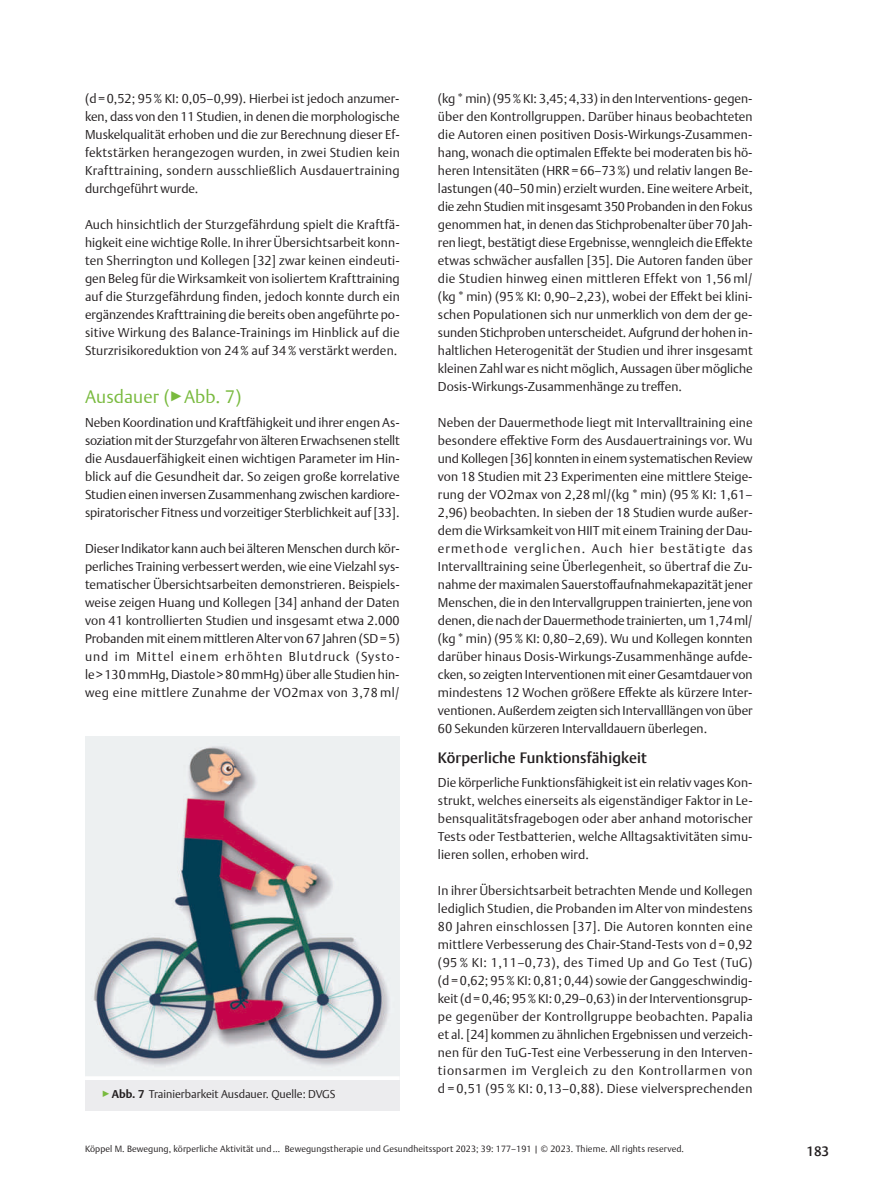
<style>
.page{position:relative;width:893px;height:1191px;background:#fff}
.page>*{position:absolute;margin:0;border:0;box-sizing:border-box;transform-origin:0 0}
.t1{font:300 18px "Thieme Argo 2011";letter-spacing:.01em;color:#79ba3e}
.t2{font:500 15px "Thieme Argo 2011";letter-spacing:.01em;color:#231f20}
.t3{font:500 13.5px "Thieme Argo 2011";color:#231f20}
.t4{font:300 12.75px/18px "Thieme Argo 2011";letter-spacing:.01em;color:#231f20;text-align:justify}
.t5{font:300 11.25px "Thieme Argo 2011";color:#231f20}
.t6{font:300 9px "Thieme Argo 2011";letter-spacing:.01em;color:#231f20}
.s1{color:#79ba3e}
.s2{font-weight:700}
</style>
<div class="page">
<img style="left:85px;top:736px;width:315px;height:340px">
<div style="left:85px;top:1076px;width:315px;height:34px;background:#ececee"></div>
<hr style="left:85px;top:1076px;width:315px;height:4px;background:#fff">
<p class="t4" style="left:85px;top:89px;width:316px">(d = 0,52; 95 % KI: 0,05–0,99). Hierbei ist jedoch anzumer&shy;ken, dass von den 11 Studien, in denen die morphologische Muskelqualität erhoben und die zur Berechnung dieser Ef&shy;fektstärken herangezogen wurden, in zwei Studien kein Krafttraining, sondern ausschließlich Ausdauertraining durchgeführt wurde.</p>
<p class="t4" style="left:85px;top:215px;width:316px">Auch hinsichtlich der Sturzgefährdung spielt die Kraftfä&shy;higkeit eine wichtige Rolle. In ihrer Übersichtsarbeit konn&shy;ten Sherrington und Kollegen [ 32 ] zwar keinen eindeuti&shy;gen Beleg für die Wirksamkeit von isoliertem Krafttraining auf die Sturzgefährdung finden, jedoch konnte durch ein ergänzendes Krafttraining die bereits oben angeführte po&shy;sitive Wirkung des Balance-Trainings im Hinblick auf die Sturzrisikoreduktion von 24 % auf 34 % verstärkt werden.</p>
<h1 class="t1" style="left:85px;top:385px;width:158px">Ausdauer ( ▶ Abb. 7 )</h1>
<p class="t4" style="left:85px;top:413px;width:316px">Neben Koordination und Kraftfähigkeit und ihrer engen As&shy;soziation mit der Sturzgefahr von älteren Erwachsenen stellt die Ausdauerfähigkeit einen wichtigen Parameter im Hin&shy;blick auf die Gesundheit dar. So zeigen große korrelative Studien einen inversen Zusammenhang zwischen kardiore&shy;spiratorischer Fitness und vorzeitiger Sterblichkeit auf [ 33 ] .</p>
<p class="t4" style="left:85px;top:539px;width:316px">Dieser Indikator kann auch bei älteren Menschen durch kör&shy;perliches Training verbessert werden, wie eine Vielzahl sys&shy;tematischer Übersichtsarbeiten demonstrieren. Beispiels&shy;weise zeigen Huang und Kollegen [ 34 ] anhand der Daten von 41 kontrollierten Studien und insgesamt etwa 2.000<br>Probanden mit einem mittleren Alter von 67 Jahren (SD = 5) und im Mittel einem erhöhten Blutdruck (Systo&shy;le &gt; 130 mmHg, Diastole &gt; 80 mmHg) über alle Studien hin&shy;weg eine mittlere Zunahme der VO2max von 3,78 ml/</p>
<p class="t5" style="left:102px;top:1087px;width:235px"><span class="s1">▶</span><span class="s2">Abb. 7</span> Trainierbarkeit Ausdauer. Quelle: DVGS</p>
<p class="t4" style="left:438px;top:89px;width:316px">(kg * min) (95 % KI: 3,45; 4,33) in den Interventions- gegen&shy;über den Kontrollgruppen. Darüber hinaus beobachteten die Autoren einen positiven Dosis-Wirkungs-Zusammen&shy;hang, wonach die optimalen Effekte bei moderaten bis hö&shy;heren Intensitäten (HRR = 66–73 %) und relativ langen Be&shy;lastungen (40–50 min) erzielt wurden. Eine weitere Arbeit, die zehn Studien mit insgesamt 350 Probanden in den Fokus genommen hat, in denen das Stichprobenalter über 70 Jah&shy;ren liegt, bestätigt diese Ergebnisse, wenngleich die Effekte etwas schwächer ausfallen [ 35 ] . Die Autoren fanden über die Studien hinweg einen mittleren Effekt von 1,56 ml/ (kg * min) (95 % KI: 0,90–2,23), wobei der Effekt bei klini&shy;schen Populationen sich nur unmerklich von dem der ge&shy;sunden Stichproben unterscheidet. Aufgrund der hohen in&shy;haltlichen Heterogenität der Studien und ihrer insgesamt kleinen Zahl war es nicht möglich, Aussagen über mögliche Dosis-Wirkungs-Zusammenhänge zu treffen.</p>
<p class="t4" style="left:438px;top:413px;width:316px">Neben der Dauermethode liegt mit Intervalltraining eine besondere effektive Form des Ausdauertrainings vor. Wu und Kollegen [ 36 ] konnten in einem systematischen Review von 18 Studien mit 23 Experimenten eine mittlere Steige&shy;rung der VO2max von 2,28 ml/(kg * min) (95 % KI: 1,61– 2,96) beobachten. In sieben der 18 Studien wurde außer&shy;dem die Wirksamkeit von HIIT mit einem Training der Dau&shy;ermethode verglichen. Auch hier bestätigte das Intervalltraining seine Überlegenheit, so übertraf die Zu&shy;nahme der maximalen Sauerstoffaufnahmekapazität jener Menschen, die in den Intervallgruppen trainierten, jene von denen, die nach der Dauermethode trainierten, um 1,74 ml/ (kg * min) (95 % KI: 0,80–2,69). Wu und Kollegen konnten darüber hinaus Dosis-Wirkungs-Zusammenhänge aufde&shy;cken, so zeigten Interventionen mit einer Gesamtdauer von mindestens 12 Wochen größere Effekte als kürzere Inter&shy;ventionen. Außerdem zeigten sich Intervalllängen von über 60 Sekunden kürzeren Intervalldauern überlegen.</p>
<p class="t2" style="left:438px;top:748px;width:210px">Körperliche Funktionsfähigkeit</p>
<p class="t4" style="left:438px;top:773px;width:316px">Die körperliche Funktionsfähigkeit ist ein relativ vages Kon&shy;strukt, welches einerseits als eigenständiger Faktor in Le&shy;bensqualitätsfragebogen oder aber anhand motorischer Tests oder Testbatterien, welche Alltagsaktivitäten simu&shy;lieren sollen, erhoben wird.</p>
<p class="t4" style="left:438px;top:881px;width:316px">In ihrer Übersichtsarbeit betrachten Mende und Kollegen lediglich Studien, die Probanden im Alter von mindestens 80 Jahren einschlossen [ 37 ] . Die Autoren konnten eine mittlere Verbesserung des Chair-Stand-Tests von d = 0,92 (95 % KI: 1,11–0,73), des Timed Up and Go Test (TuG) (d = 0,62; 95 % KI: 0,81; 0,44) sowie der Ganggeschwindig&shy;keit (d = 0,46; 95 % KI: 0,29–0,63) in der Interventionsgrup&shy;pe gegenüber der Kontrollgruppe beobachten. Papalia et al. [ 24 ] kommen zu ähnlichen Ergebnissen und verzeich&shy;nen für den TuG-Test eine Verbesserung in den Interven&shy;tionsarmen im Vergleich zu den Kontrollarmen von d = 0,51 (95 % KI: 0,13–0,88). Diese vielversprechenden</p>
<p class="t6" style="left:85px;top:1143px;width:600px">Köppel M. Bewegung, körperliche Aktivität und … Bewegungstherapie und Gesundheitssport 2023 ; 39 : 177 – 191 | © 2023 . Thieme. All rights reserved.</p>
<p class="t3" style="left:806px;top:1143px;width:24px">183</p>
</div>
